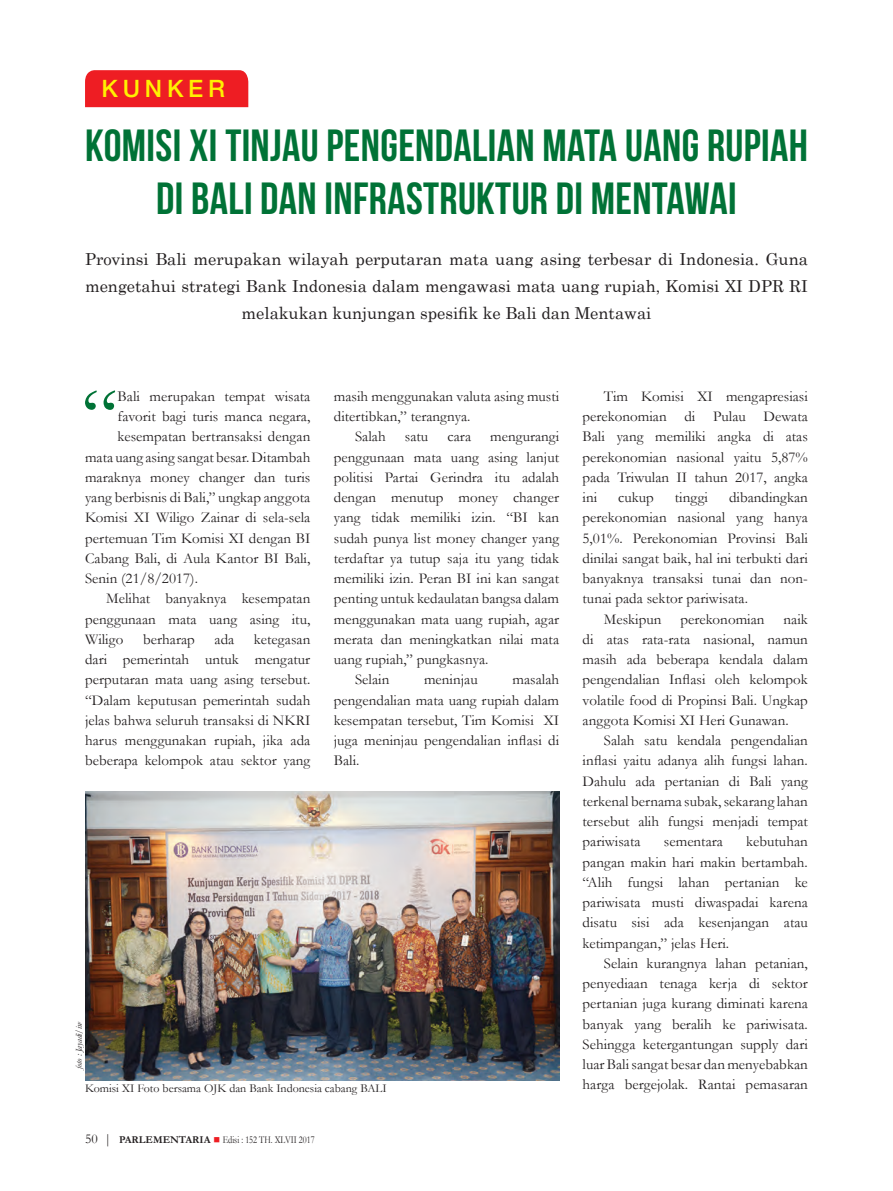
<style>
.page{position:relative;width:893px;height:1191px;background:#fff}
.page>*{position:absolute;margin:0;border:0;box-sizing:border-box;transform-origin:0 0}
.t1{font:79.95px "Garamond";color:#007236}
.t2{font:45px/52.5px "Bebas Neue";letter-spacing:.01em;color:#007236;text-align:center}
.t3{font:500 24px "Helvetica Neue LT Std";letter-spacing:.2em;color:#fff101}
.t4{font:16.5px/27px "Century Schoolbook";color:#231f20;text-align:center}
.t5{font:15px/20.2px "Garamond";letter-spacing:.005em;color:#231f20;text-align:justify}
.t6{font:12px "Garamond";color:#231f20}
.t7{font:10.5px "Garamond";color:#231f20;scale:.8 1}
.t8{font:italic 9px "Garamond";color:#231f20}
.s1{font-size:13.5px}
.s2{font-weight:700}
.s3{color:#ee1d23}
</style>
<div class="page">
<div style="left:85px;top:70px;width:163px;height:37px;background:#ee1d23"></div>
<img style="left:85px;top:791px;width:474px;height:289px">
<h3 class="t3" style="left:102px;top:74px;width:125px">KUNKER</h3>
<h2 class="t2" style="left:85px;top:119px;width:724px">KOMISI XI TINJAU PENGENDALIAN MATA UANG RUPIAH<br>DI BALI DAN INFRASTRUKTUR DI MENTAWAI</h2>
<p class="t4" style="left:85px;top:244px;width:724px">Provinsi Bali merupakan wilayah perputaran mata uang asing terbesar di Indonesia. Guna mengetahui strategi Bank Indonesia dalam mengawasi mata uang rupiah, Komisi XI DPR RI melakukan kunjungan spesifik ke Bali dan Mentawai</p>
<h1 class="t1" style="left:82px;top:362px;width:37px">“</h1>
<p class="t5" style="left:118px;top:385px;width:194px">Bali merupakan tempat wisata</p>
<p class="t5" style="left:118px;top:406px;width:194px">favorit bagi turis manca negara,</p>
<p class="t5" style="left:118px;top:426px;width:194px">kesempatan bertransaksi dengan</p>
<p class="t5" style="left:85px;top:446px;width:227px">mata uang asing sangat besar. Ditambah</p>
<p class="t5" style="left:85px;top:466px;width:227px">maraknya money changer dan turis</p>
<p class="t5" style="left:85px;top:487px;width:227px">yang berbisnis di Bali,” ungkap anggota</p>
<p class="t5" style="left:85px;top:507px;width:227px">Komisi XI Wiligo Zainar di sela-sela</p>
<p class="t5" style="left:85px;top:527px;width:227px">pertemuan Tim Komisi XI dengan BI</p>
<p class="t5" style="left:85px;top:547px;width:227px">Cabang Bali, di Aula Kantor BI Bali,</p>
<p class="t5" style="left:85px;top:568px;width:114px">Senin (21/8/2017).</p>
<p class="t5" style="left:106px;top:588px;width:206px">Melihat banyaknya kesempatan</p>
<p class="t5" style="left:85px;top:608px;width:227px">penggunaan mata uang asing itu,</p>
<p class="t5" style="left:85px;top:628px;width:40px">Wiligo</p>
<p class="t5" style="left:143px;top:628px;width:53px">berharap</p>
<p class="t5" style="left:215px;top:628px;width:21px">ada</p>
<p class="t5" style="left:85px;top:628px;width:227px;text-indent:169px">ketegasan dari pemerintah untuk mengatur perputaran mata uang asing tersebut. “Dalam keputusan pemerintah sudah jelas bahwa seluruh transaksi di NKRI harus menggunakan rupiah, jika ada beberapa kelompok atau sektor yang</p>
<p class="t5" style="left:334px;top:385px;width:227px">masih menggunakan valuta asing musti</p>
<p class="t5" style="left:334px;top:406px;width:138px">ditertibkan,” terangnya.</p>
<p class="t5" style="left:355px;top:426px;width:32px">Salah</p>
<p class="t5" style="left:405px;top:426px;width:25px">satu</p>
<p class="t5" style="left:448px;top:426px;width:25px">cara</p>
<p class="t5" style="left:490px;top:426px;width:70px">mengurangi</p>
<p class="t5" style="left:334px;top:446px;width:227px">penggunaan mata uang asing lanjut</p>
<p class="t5" style="left:334px;top:466px;width:227px">politisi Partai Gerindra itu adalah</p>
<p class="t5" style="left:334px;top:487px;width:227px">dengan menutup money changer</p>
<p class="t5" style="left:334px;top:507px;width:227px">yang tidak memiliki izin. “BI kan</p>
<p class="t5" style="left:334px;top:527px;width:227px">sudah punya list money changer yang</p>
<p class="t5" style="left:334px;top:547px;width:227px">terdaftar ya tutup saja itu yang tidak</p>
<p class="t5" style="left:334px;top:568px;width:227px">memiliki izin. Peran BI ini kan sangat</p>
<p class="t5" style="left:334px;top:588px;width:227px">penting untuk kedaulatan bangsa dalam</p>
<p class="t5" style="left:334px;top:608px;width:227px">menggunakan mata uang rupiah, agar</p>
<p class="t5" style="left:334px;top:628px;width:227px">merata dan meningkatkan nilai mata</p>
<p class="t5" style="left:334px;top:649px;width:156px">uang rupiah,” pungkasnya.</p>
<p class="t5" style="left:355px;top:669px;width:36px">Selain</p>
<p class="t5" style="left:424px;top:669px;width:55px">meninjau</p>
<p class="t5" style="left:334px;top:669px;width:227px;text-indent:179px">masalah pengendalian mata uang rupiah dalam kesempatan tersebut, Tim Komisi XI juga meninjau pengendalian inflasi di Bali.</p>
<p class="t8" style="left:73px;top:1069px;width:49px;rotate:-90deg">foto : Jayadi/iw</p>
<p class="t6" style="left:85px;top:1079px;width:303px">Komisi XI Foto bersama OJK dan Bank Indonesia cabang BALI</p>
<p class="t7" style="left:85px;top:1132px;width:289px"><span class="s1">50 |</span> <span class="s2">PARLEMENTARIA</span> <span class="s3">■</span> Edisi : 152 TH. XLVII 2017</p>
<p class="t5" style="left:583px;top:385px;width:227px;text-indent:21px">Tim Komisi XI mengapresiasi perekonomian di Pulau Dewata Bali yang memiliki angka di atas perekonomian nasional yaitu 5,87% pada Triwulan II tahun 2017, angka ini</p>
<p class="t5" style="left:618px;top:487px;width:37px">cukup</p>
<p class="t5" style="left:675px;top:487px;width:35px">tinggi</p>
<p class="t5" style="left:729px;top:487px;width:80px">dibandingkan</p>
<p class="t5" style="left:583px;top:507px;width:227px">perekonomian nasional yang hanya</p>
<p class="t5" style="left:583px;top:527px;width:227px">5,01%. Perekonomian Provinsi Bali</p>
<p class="t5" style="left:583px;top:547px;width:227px">dinilai sangat baik, hal ini terbukti dari</p>
<p class="t5" style="left:583px;top:568px;width:227px">banyaknya transaksi tunai dan non-</p>
<p class="t5" style="left:583px;top:588px;width:167px">tunai pada sektor pariwisata.</p>
<p class="t5" style="left:604px;top:608px;width:59px">Meskipun</p>
<p class="t5" style="left:680px;top:608px;width:86px">perekonomian</p>
<p class="t5" style="left:583px;top:608px;width:227px;text-indent:201px">naik di atas rata-rata nasional, namun masih ada beberapa kendala dalam pengendalian Inflasi oleh kelompok volatile food di Propinsi Bali. Ungkap anggota Komisi XI Heri Gunawan.</p>
<p class="t5" style="left:583px;top:730px;width:227px;text-indent:21px">Salah satu kendala pengendalian inflasi yaitu adanya alih fungsi lahan.<br>Dahulu ada pertanian di Bali yang terkenal bernama subak, sekarang lahan tersebut alih fungsi menjadi tempat pariwisata</p>
<p class="t5" style="left:583px;top:831px;width:227px;text-indent:164px">kebutuhan pangan makin hari makin bertambah. “Alih fungsi lahan pertanian ke pariwisata musti diwaspadai karena disatu sisi ada kesenjangan atau ketimpangan,” jelas Heri.</p>
<p class="t5" style="left:583px;top:952px;width:227px;text-indent:21px">Selain kurangnya lahan petanian, penyediaan tenaga kerja di sektor pertanian juga kurang diminati karena banyak yang beralih ke pariwisata.<br>Sehingga ketergantungan supply dari luar Bali sangat besar dan menyebabkan harga bergejolak. Rantai pemasaran</p>
<p class="t5" style="left:664px;top:831px;width:61px">sementara</p>
</div>
